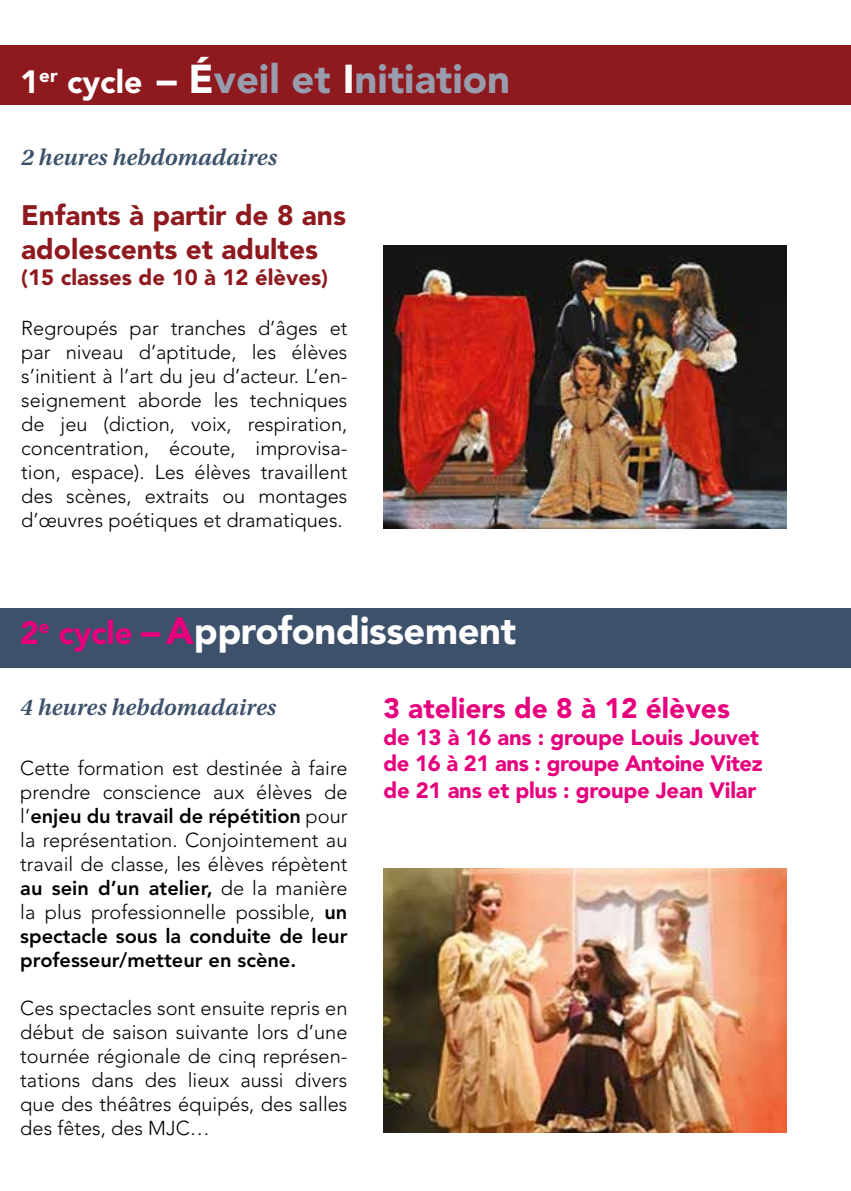
<style>
.page{position:relative;width:851px;height:1191px;background:#fff}
.page>*{position:absolute;margin:0;border:0;box-sizing:border-box;transform-origin:0 0}
.t1{font:900 40px "Avenir LT Std";color:#989cac}
.t2{font:900 38px "Avenir LT Std";letter-spacing:-.01em;color:#fff}
.t3{font:900 28px/33.6px "Avenir LT Std";color:#8e191e}
.t4{font:900 28px "Avenir LT Std";color:#e6007d}
.t5{font:italic 600 24px "Utopia Std";color:#3d516b}
.t6{font:900 22px/26.4px "Avenir LT Std";letter-spacing:-.01em;color:#e6007d}
.t7{font:900 22px "Avenir LT Std";color:#8e191e}
.t8{font:300 20px/24px "Avenir LT Std";color:#000;text-align:justify}
.s1{font-size:32px;color:#fff}
.s2{color:#fff}
.s3{font-size:32px;color:#e6007d}
.s4{color:#e6007d}
.s5{font-weight:800}
</style>
<div class="page">
<img style="left:383px;top:245px;width:403px;height:283px">
<img style="left:383px;top:868px;width:403px;height:264px">
<div style="left:0;top:45px;width:850px;height:60px;background:#8e191e"></div>
<div style="left:0;top:608px;width:850px;height:59px;background:#3d516b"></div>
<h1 class="t1" style="left:20px;top:55px;width:491px"><span class="s1">1</span><sup>er</sup> <span class="s1">cycle</span> <span class="s2">– É</span>veil et <span class="s2">I</span>nitiation</h1>
<p class="t5" style="left:21px;top:144px;width:257px">2 heures hebdomadaires</p>
<h3 class="t3" style="left:21px;top:198px;width:326px">Enfants à partir de 8 ans adolescents et adultes</h3>
<p class="t7" style="left:21px;top:264px;width:308px">(15 classes de 10 à 12 élèves)</p>
<p class="t8" style="left:21px;top:316px;width:328px">Regroupés par tranches d’âges et par niveau d’aptitude, les élèves s’initient à l’art du jeu d’acteur. L’en&shy;seignement aborde les techniques de jeu (diction, voix, respiration, concentration, écoute, improvisa&shy;tion, espace). Les élèves travaillent des scènes, extraits ou montages d’œuvres poétiques et dramatiques.</p>
<h2 class="t2" style="left:20px;top:608px;width:497px"><span class="s3">2</span><sup>e</sup> <span class="s3">cycle</span> <span class="s4">– A</span>pprofondissement</h2>
<p class="t5" style="left:20px;top:693px;width:257px">4 heures hebdomadaires</p>
<h3 class="t4" style="left:383px;top:691px;width:348px">3 ateliers de 8 à 12 élèves</h3>
<p class="t6" style="left:383px;top:723px;width:381px">de 13 à 16 ans : groupe Louis Jouvet de 16 à 21 ans : groupe Antoine Vitez de 21 ans et plus : groupe Jean Vilar</p>
<p class="t8" style="left:20px;top:756px;width:328px">Cette formation est destinée à faire prendre conscience aux élèves de l’<span class="s5">enjeu du travail de répétition</span> pour la représentation. Conjointement au travail de classe, les élèves répètent <span class="s5">au sein d’un atelier,</span> de la manière la plus professionnelle possible, <span class="s5">un spectacle sous la conduite de leur professeur/metteur en scène.</span></p>
<p class="t8" style="left:20px;top:996px;width:328px">Ces spectacles sont ensuite repris en début de saison suivante lors d’une tournée régionale de cinq représen&shy;tations dans des lieux aussi divers que des théâtres équipés, des salles des fêtes, des MJC…</p>
</div>
